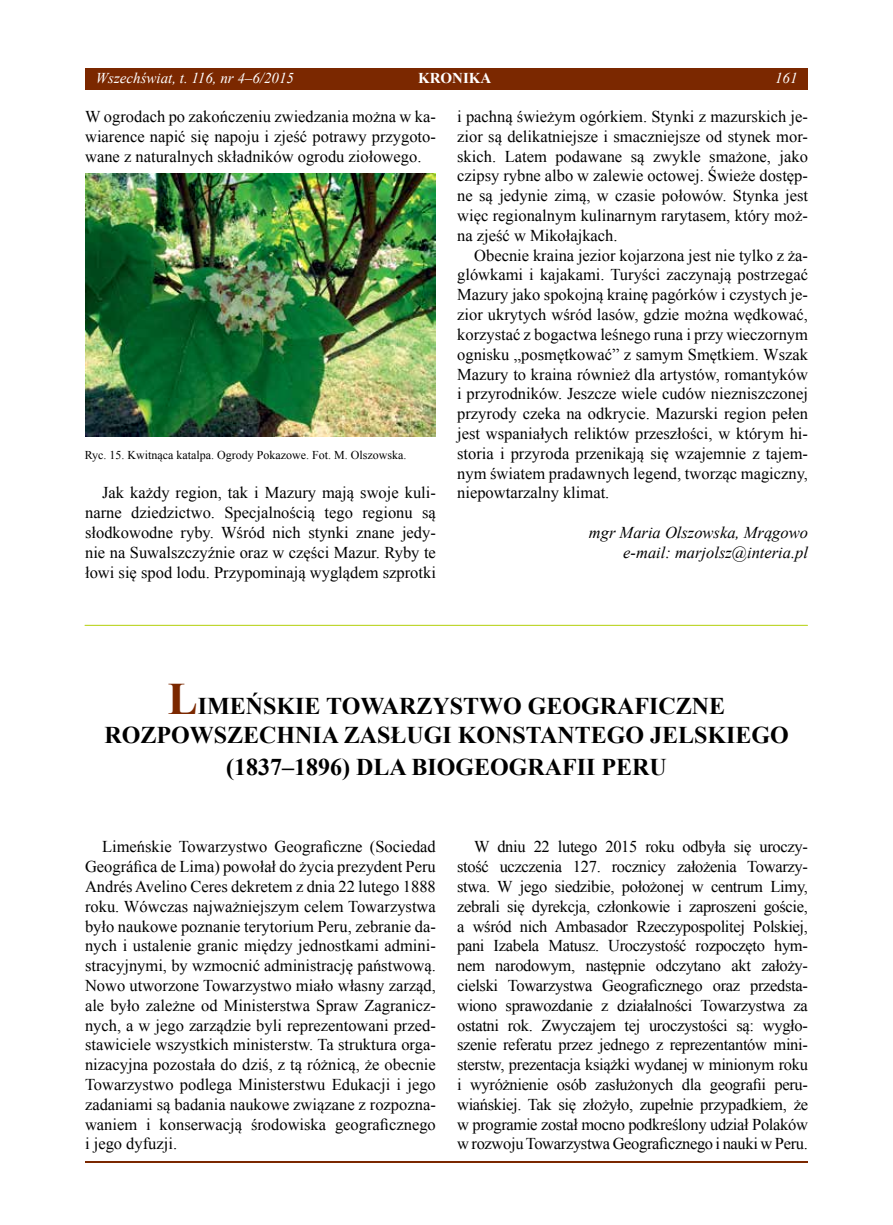
<style>
.page{position:relative;width:893px;height:1225px;background:#fff}
.page>*{position:absolute;margin:0;border:0;box-sizing:border-box;transform-origin:0 0}
.t1{font:700 24px/28.8px "Times New Roman";color:#000;text-align:center}
.t2{font:16.5px/19.8px "Times New Roman";color:#000;text-align:justify}
.t3{font:italic 16.5px/19.8px "Times New Roman";color:#000;text-align:right}
.t4{font:italic 15px "Times New Roman";color:#fff}
.t5{font:700 15px "Times New Roman";color:#fff}
.t6{font:12px "Times New Roman";color:#000}
.s1{font-style:normal}
.s2{font-size:45px;color:#7b2800}
</style>
<div class="page">
<div style="left:85px;top:68px;width:723px;height:21px;background:#7b2800"></div>
<hr style="left:85px;top:1161px;width:723px;height:1px;background:#7b2800">
<hr style="left:85px;top:625px;width:723px;height:1px;background:#bfd730">
<img style="left:85px;top:173px;width:351px;height:263px">
<p class="t4" style="left:96px;top:68px;width:200px">Wszechświat, t. 116, nr 4<span class="s1">–</span>6/2015</p>
<p class="t5" style="left:418px;top:68px;width:75px">KRONIKA</p>
<p class="t4" style="left:775px;top:68px;width:24px">161</p>
<p class="t2" style="left:85px;top:106px;width:352px">W ogrodach po zakończeniu zwiedzania można w ka&shy;wiarence napić się napoju i zjeść potrawy przygoto&shy;wane z naturalnych składników ogrodu ziołowego.</p>
<p class="t6" style="left:85px;top:447px;width:323px">Ryc. 15. Kwitnąca katalpa. Ogrody Pokazowe. Fot. M. Olszowska.</p>
<p class="t2" style="left:85px;top:483px;width:352px;text-indent:17px">Jak każdy region, tak i Mazury mają swoje kuli&shy;narne dziedzictwo. Specjalnością tego regionu są słodkowodne ryby. Wśród nich stynki znane jedy&shy;nie na Suwalszczyźnie oraz w części Mazur. Ryby te łowi się spod lodu. Przypominają wyglądem szprotki</p>
<p class="t2" style="left:457px;top:106px;width:352px">i pachną świeżym ogórkiem. Stynki z mazurskich je&shy;zior są delikatniejsze i smaczniejsze od stynek mor&shy;skich. Latem podawane są zwykle smażone, jako czipsy rybne albo w zalewie octowej. Świeże dostęp&shy;ne są jedynie zimą, w czasie połowów. Stynka jest więc regionalnym kulinarnym rarytasem, który moż&shy;na zjeść w Mikołajkach.</p>
<p class="t2" style="left:457px;top:245px;width:352px;text-indent:17px">Obecnie kraina jezior kojarzona jest nie tylko z ża&shy;glówkami i kajakami. Turyści zaczynają postrzegać Mazury jako spokojną krainę pagórków i czystych je&shy;zior ukrytych wśród lasów, gdzie można wędkować, korzystać z bogactwa leśnego runa i przy wieczornym ognisku „posmętkować” z samym Smętkiem. Wszak Mazury to kraina również dla artystów, romantyków i przyrodników. Jeszcze wiele cudów niezniszczonej przyrody czeka na odkrycie. Mazurski region pełen jest wspaniałych reliktów przeszłości, w którym hi&shy;storia i przyroda przenikają się wzajemnie z tajem&shy;nym światem pradawnych legend, tworząc magiczny, niepowtarzalny klimat.</p>
<p class="t3" style="left:589px;top:522px;width:221px">mgr Maria Olszowska, Mrągowo e-mail: marjolsz@interia.pl</p>
<h1 class="t1" style="left:104px;top:691px;width:686px"><span class="s2">L</span>IMEŃSKIE TOWARZYSTWO GEOGRAFICZNE<br>ROZPOWSZECHNIA ZASŁUGI KONSTANTEGO JELSKIEGO</h1>
<h1 class="t1" style="left:226px;top:752px;width:442px">(1837–1896) DLA BIOGEOGRAFII PERU</h1>
<p class="t2" style="left:85px;top:836px;width:352px;text-indent:17px">Limeńskie Towarzystwo Geograficzne (Sociedad Geográfica de Lima) powołał do życia prezydent Peru Andrés Avelino Ceres dekretem z dnia 22 lutego 1888 roku. Wówczas najważniejszym celem Towarzystwa było naukowe poznanie terytorium Peru, zebranie da&shy;nych i ustalenie granic między jednostkami admini&shy;stracyjnymi, by wzmocnić administrację państwową.<br>Nowo utworzone Towarzystwo miało własny zarząd, ale było zależne od Ministerstwa Spraw Zagranicz&shy;nych, a w jego zarządzie byli reprezentowani przed&shy;stawiciele wszystkich ministerstw. Ta struktura orga&shy;nizacyjna pozostała do dziś, z tą różnicą, że obecnie Towarzystwo podlega Ministerstwu Edukacji i jego zadaniami są badania naukowe związane z rozpozna&shy;waniem i konserwacją środowiska geograficznego i jego dyfuzji.</p>
<p class="t2" style="left:457px;top:836px;width:352px;text-indent:17px">W dniu 22 lutego 2015 roku odbyła się uroczy&shy;stość uczczenia 127. rocznicy założenia Towarzy&shy;stwa. W jego siedzibie, położonej w centrum Limy, zebrali się dyrekcja, członkowie i zaproszeni goście, a wśród nich Ambasador Rzeczypospolitej Polskiej, pani Izabela Matusz. Uroczystość rozpoczęto hym&shy;nem narodowym, następnie odczytano akt założy&shy;cielski Towarzystwa Geograficznego oraz przedsta&shy;wiono sprawozdanie z działalności Towarzystwa za ostatni rok. Zwyczajem tej uroczystości są: wygło&shy;szenie referatu przez jednego z reprezentantów mini&shy;sterstw, prezentacja książki wydanej w minionym roku i wyróżnienie osób zasłużonych dla geografii peru&shy;wiańskiej. Tak się złożyło, zupełnie przypadkiem, że w programie został mocno podkreślony udział Polaków w rozwoju Towarzystwa Geograficznego i nauki w Peru.</p>
</div>
